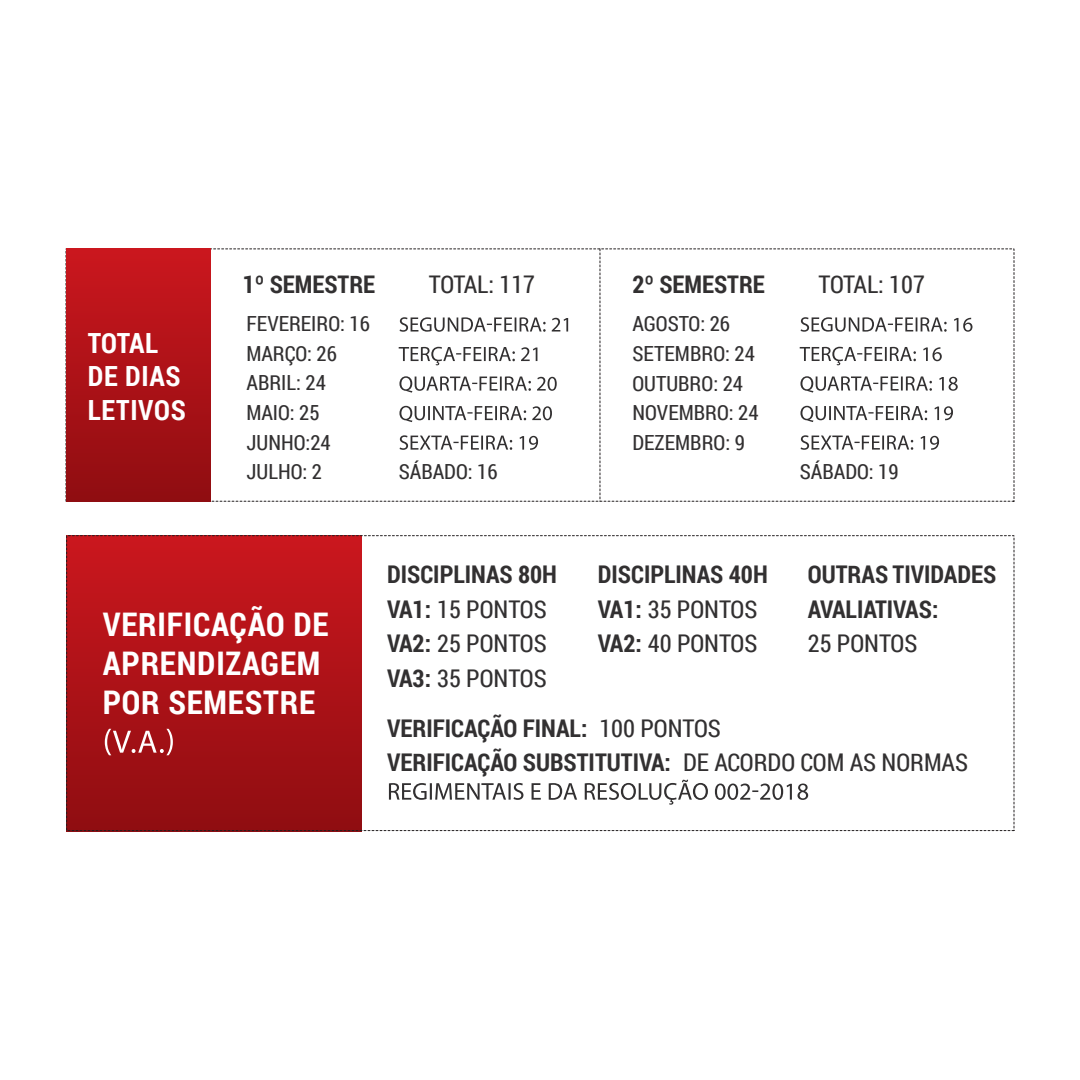
<style>
.page{position:relative;width:1080px;height:1080px;background:#fff}
.page>*{position:absolute;margin:0;border:0;box-sizing:border-box;transform-origin:0 0}
.t1{font:700 32.5px/39px "Roboto Condensed";letter-spacing:.025em;color:#fff}
.t2{font:700 27.8px/33.3px "Roboto Condensed";letter-spacing:.025em;color:#fff}
.t3{font:700 24.4px/34.6px "Roboto Condensed";color:#323031}
.t4{font:24.4px "Roboto Condensed";color:#323031}
.t5{font:700 24.3px "Roboto Condensed";color:#323031}
.t6{font:24.3px "Roboto Condensed";letter-spacing:-.01em;color:#323031}
.t7{font:20.8px/29.5px "Roboto Condensed";color:#323031}
.s1{font-weight:400}
</style>
<div class="page">
<div style="left:66px;top:536px;width:295px;height:295px;background:linear-gradient(to bottom,#cb171e,#8f0d11)"></div>
<svg style="left:105px;top:729px;width:68px;height:26px;background:#b6464a"></svg>
<svg style="left:389px;top:780px;width:419px;height:25px"></svg>
<div style="left:66px;top:249px;width:145px;height:252px;background:linear-gradient(to bottom,#cb171e,#900d11)"></div>
<svg style="left:801px;top:317px;width:172px;height:15px"></svg>
<svg style="left:800px;top:347px;width:142px;height:18px"></svg>
<svg style="left:800px;top:376px;width:158px;height:17px"></svg>
<svg style="left:800px;top:406px;width:153px;height:16px"></svg>
<svg style="left:801px;top:435px;width:138px;height:15px"></svg>
<svg style="left:400px;top:317px;width:168px;height:15px"></svg>
<svg style="left:399px;top:347px;width:138px;height:18px"></svg>
<svg style="left:399px;top:376px;width:158px;height:17px"></svg>
<svg style="left:399px;top:406px;width:153px;height:16px"></svg>
<svg style="left:400px;top:435px;width:138px;height:15px"></svg>
<svg style="left:600px;top:249px;width:1px;height:252px"></svg>
<p class="t2" style="left:88px;top:325px;width:100px">TOTAL<br>DE DIAS<br>LETIVOS</p>
<p class="t5" style="left:243px;top:268px;width:134px">1º SEMESTRE</p>
<p class="t6" style="left:429px;top:267px;width:108px">TOTAL: 117</p>
<p class="t5" style="left:632px;top:268px;width:134px">2º SEMESTRE</p>
<p class="t6" style="left:819px;top:267px;width:108px">TOTAL: 107</p>
<p class="t7" style="left:246px;top:309px;width:125px">FEVEREIRO: 16<br>MARÇO: 26<br>ABRIL: 24<br>MAIO: 25<br>JUNHO:24<br>JULHO: 2</p>
<p class="t7" style="left:632px;top:309px;width:128px">AGOSTO: 26<br>SETEMBRO: 24<br>OUTUBRO: 24<br>NOVEMBRO: 24<br>DEZEMBRO: 9</p>
<p class="t7" style="left:399px;top:456px;width:100px">SÁBADO: 16</p>
<p class="t7" style="left:800px;top:456px;width:100px">SÁBADO: 19</p>
<h1 class="t1" style="left:103px;top:603px;width:227px">VERIFICAÇÃO DE<br>APRENDIZAGEM<br>POR SEMESTRE</h1>
<p class="t3" style="left:387px;top:556px;width:172px">DISCIPLINAS 80H<br>VA1: <span class="s1">15 PONTOS<br></span>VA2: <span class="s1">25 PONTOS<br></span>VA3: <span class="s1">35 PONTOS</span></p>
<p class="t3" style="left:387px;top:710px;width:582px">VERIFICAÇÃO FINAL: <span class="s1">100 PONTOS<br></span>VERIFICAÇÃO SUBSTITUTIVA: <span class="s1">DE ACORDO COM AS NORMAS</span></p>
<p class="t3" style="left:598px;top:556px;width:172px">DISCIPLINAS 40H<br>VA1: <span class="s1">35 PONTOS<br></span>VA2: <span class="s1">40 PONTOS</span></p>
<p class="t3" style="left:808px;top:556px;width:190px">OUTRAS TIVIDADES<br>AVALIATIVAS:</p>
<p class="t4" style="left:808px;top:627px;width:111px">25 PONTOS</p>
</div>
